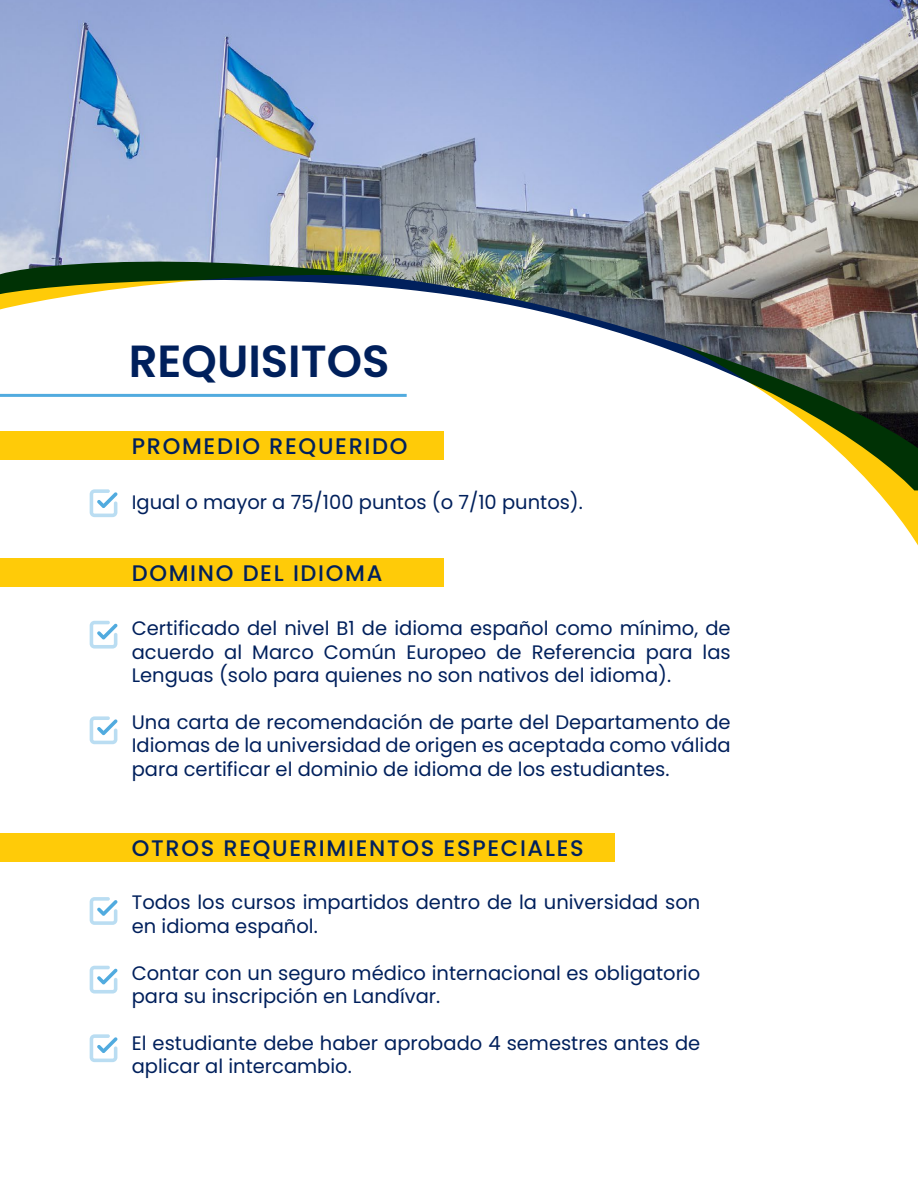
<style>
.page{position:relative;width:918px;height:1188px;background:#fff}
.page>*{position:absolute;margin:0;border:0;box-sizing:border-box;transform-origin:0 0}
.t1{font:600 45px "Poppins";color:#00205c}
.t2{font:500 22.5px "Poppins";letter-spacing:.075em;color:#00205c}
.t3{font:19.5px/23.4px "Poppins";color:#00205c}
</style>
<div class="page">
<svg style="left:0;top:448px;width:918px;height:42px"></svg>
<div style="left:0;top:431px;width:444px;height:28px;background:#ffcb08"></div>
<div style="left:0;top:558px;width:444px;height:28px;background:#ffcb08"></div>
<div style="left:0;top:834px;width:615px;height:28px;background:#ffcb08"></div>
<img style="left:0;top:0;width:918px;height:448px">
<hr style="left:0;top:394px;width:407px;height:3px;background:#51abdf">
<svg style="left:90px;top:489px;width:27px;height:28px"></svg>
<svg style="left:90px;top:621px;width:27px;height:28px"></svg>
<svg style="left:90px;top:897px;width:27px;height:28px"></svg>
<svg style="left:90px;top:966px;width:27px;height:28px"></svg>
<svg style="left:90px;top:1034px;width:27px;height:28px"></svg>
<svg style="left:90px;top:716px;width:27px;height:28px"></svg>
<h1 class="t1" style="left:129px;top:335px;width:262px">REQUISITOS</h1>
<p class="t2" style="left:132px;top:433px;width:277px">PROMEDIO REQUERIDO</p>
<p class="t3" style="left:132px;top:491px;width:453px">Igual o mayor a 75/100 puntos (o 7/10 puntos).</p>
<p class="t2" style="left:132px;top:560px;width:252px">DOMINO DEL IDIOMA</p>
<p class="t3" style="left:132px;top:617px;width:601px;text-align:justify">Certificado del nivel B1 de idioma español como mínimo, de acuerdo al Marco Común Europeo de Referencia para las Lenguas (solo para quienes no son nativos del idioma).</p>
<p class="t3" style="left:132px;top:710px;width:601px;text-align:justify">Una carta de recomendación de parte del Departamento de Idiomas de la universidad de origen es aceptada como válida para certificar el dominio de idioma de los estudiantes.</p>
<p class="t2" style="left:132px;top:835px;width:453px">OTROS REQUERIMIENTOS ESPECIALES</p>
<p class="t3" style="left:132px;top:891px;width:570px">Todos los cursos impartidos dentro de la universidad son en idioma español.</p>
<p class="t3" style="left:132px;top:961px;width:570px">Contar con un seguro médico internacional es obligatorio para su inscripción en Landívar.</p>
<p class="t3" style="left:132px;top:1031px;width:570px">El estudiante debe haber aprobado 4 semestres antes de aplicar al intercambio.</p>
</div>
